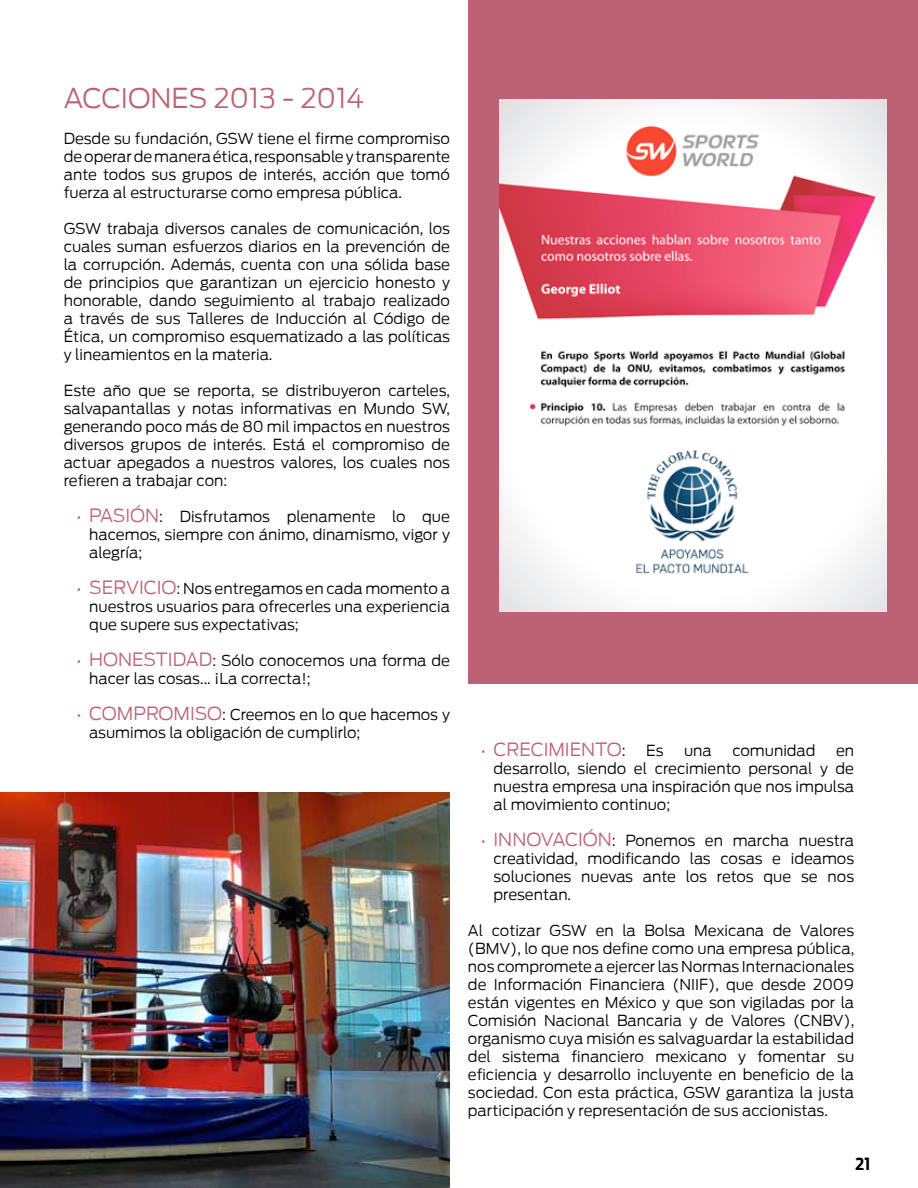
<style>
.page{position:relative;width:918px;height:1188px;background:#fff}
.page>*{position:absolute;margin:0;border:0;box-sizing:border-box;transform-origin:0 0}
.t1{font:300 27px "Antenna";color:#bc6274}
.t2{font:300 18px "Antenna";color:#bc6274}
.t3{font:700 16.5px "Antenna Cond";color:#000}
.t4{font:300 15px/18px "Antenna";color:#000;text-align:justify}
.s1{color:#bc6274}
.s2{font-size:18px;color:#bc6274}
.s3{font-size:15px}
.s4{font-size:15px;color:#000}
</style>
<div class="page">
<div style="left:468px;top:0;width:450px;height:684px;background:#bc6274"></div>
<img style="left:500px;top:99px;width:387px;height:513px">
<img style="left:0;top:792px;width:450px;height:396px">
<h1 class="t1" style="left:64px;top:83px;width:302px">ACCIONES 2013 - 2014</h1>
<p class="t4" style="left:64px;top:130px;width:388px">Desde su fundación, GSW tiene el firme compromiso de operar de manera ética, responsable y transparente ante todos sus grupos de interés, acción que tomó fuerza al estructurarse como empresa pública.</p>
<p class="t4" style="left:64px;top:220px;width:388px">GSW trabaja diversos canales de comunicación, los cuales suman esfuerzos diarios en la prevención de la corrupción. Además, cuenta con una sólida base de principios que garantizan un ejercicio honesto y honorable, dando seguimiento al trabajo realizado a través de sus Talleres de Inducción al Código de Ética, un compromiso esquematizado a las políticas y lineamientos en la materia.</p>
<p class="t4" style="left:64px;top:382px;width:388px">Este año que se reporta, se distribuyeron carteles, salvapantallas y notas informativas en Mundo SW, generando poco más de 80 mil impactos en nuestros diversos grupos de interés. Está el compromiso de actuar apegados a nuestros valores, los cuales nos refieren a trabajar con:</p>
<p class="t4" style="left:89px;top:508px;width:362px;text-indent:-13px"><span class="s1">•</span> <span class="s2">PASIÓN</span>: Disfrutamos plenamente lo que hacemos, siempre con ánimo, dinamismo, vigor y alegría;</p>
<p class="t4" style="left:89px;top:580px;width:362px;text-indent:-13px"><span class="s1">•</span> <span class="s2">SERVICIO</span>: Nos entregamos en cada momento a nuestros usuarios para ofrecerles una experiencia que supere sus expectativas;</p>
<p class="t4" style="left:89px;top:652px;width:362px;text-indent:-13px"><span class="s1">•</span> <span class="s2">HONESTIDAD</span>: Sólo conocemos una forma de hacer las cosas... ¡La correcta!;</p>
<p class="t4" style="left:89px;top:706px;width:362px;text-indent:-13px"><span class="s1">•</span> <span class="s2">COMPROMISO</span>: Creemos en lo que hacemos y asumimos la obligación de cumplirlo;</p>
<p class="t2" style="left:481px;top:739px;width:146px"><span class="s3">•</span> CRECIMIENTO<span class="s4">:</span></p>
<p class="t4" style="left:646px;top:742px;width:19px">Es</p>
<p class="t4" style="left:684px;top:742px;width:29px">una</p>
<p class="t4" style="left:732px;top:742px;width:85px">comunidad</p>
<p class="t4" style="left:494px;top:742px;width:362px;text-indent:342px">en desarrollo, siendo el crecimiento personal y de nuestra empresa una inspiración que nos impulsa al movimiento continuo;</p>
<p class="t4" style="left:494px;top:832px;width:362px;text-indent:-13px"><span class="s1">•</span> <span class="s2">INNOVACIÓN</span>: Ponemos en marcha nuestra creatividad, modificando las cosas e ideamos soluciones nuevas ante los retos que se nos presentan.</p>
<p class="t4" style="left:468px;top:922px;width:388px">Al cotizar GSW en la Bolsa Mexicana de Valores (BMV), lo que nos define como una empresa pública, nos compromete a ejercer las Normas Internacionales de Información Financiera (NIIF), que desde 2009 están vigentes en México y que son vigiladas por la Comisión Nacional Bancaria y de Valores (CNBV), organismo cuya misión es salvaguardar la estabilidad del sistema financiero mexicano y fomentar su eficiencia y desarrollo incluyente en beneficio de la sociedad. Con esta práctica, GSW garantiza la justa participación y representación de sus accionistas.</p>
<p class="t3" style="left:855px;top:1154px;width:16px">21</p>
</div>
